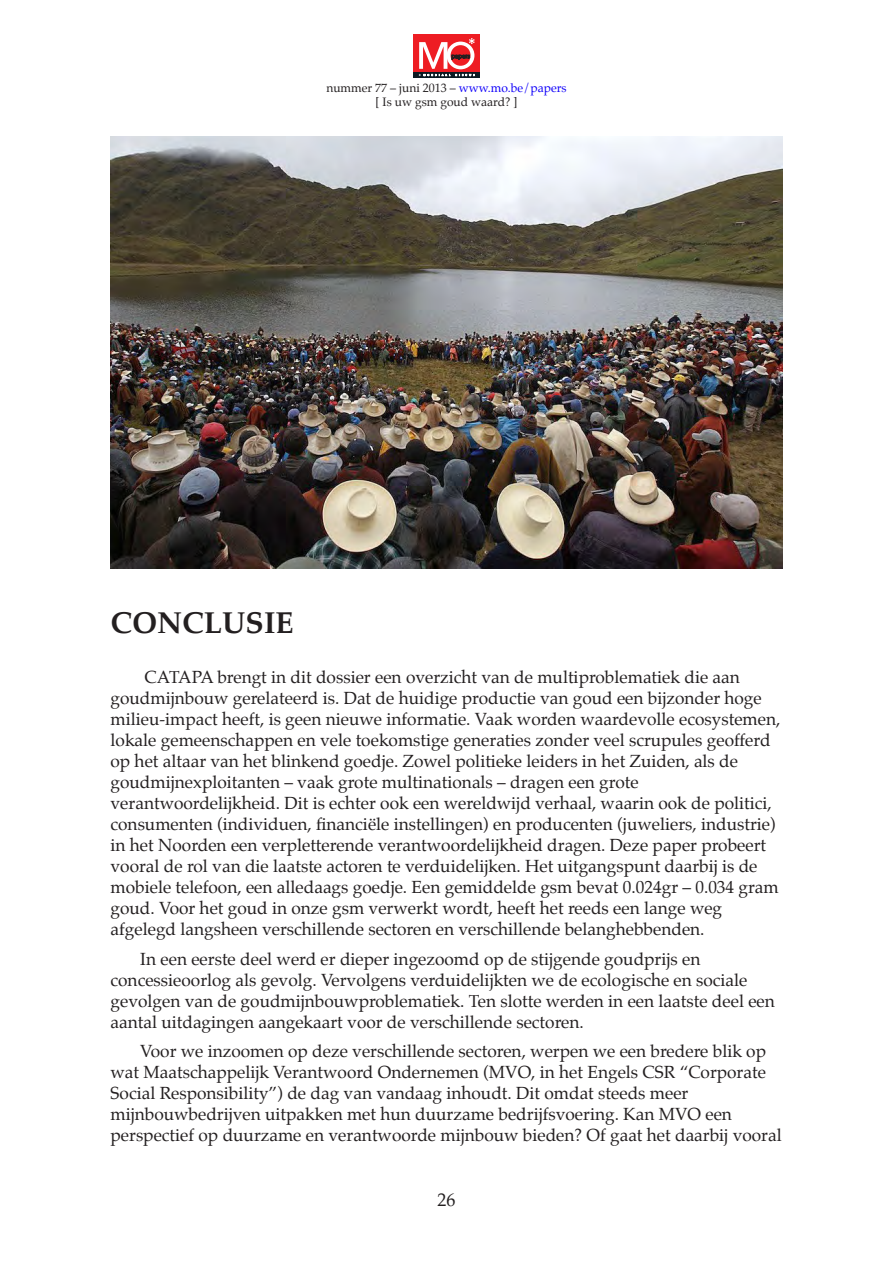
<style>
.page{position:relative;width:893px;height:1263px;background:#fff}
.page>*{position:absolute;margin:0;border:0;box-sizing:border-box;transform-origin:0 0}
.MO_hoofdstuk{font:700 30px "Palatino";color:#231f20}
.t1{font:18px "Palatino";color:#231f20}
.MO_tekst{font:17.25px/21px "Palatino";color:#231f20}
.t2{font:12px/14.4px "Palatino";color:#231f20;text-align:center}
.s1{color:#1000fa}
</style>
<div class="page">
<div style="left:413px;top:34px;width:67px;height:44px;background:#ee1d23"></div>
<svg style="left:414px;top:72px;width:66px;height:6px"></svg>
<svg style="left:419px;top:38px;width:56px;height:38px"></svg>
<img style="left:111px;top:136px;width:671px;height:432px">
<p class="t2" style="left:326px;top:82px;width:242px">nummer 77 – juni 2013 – <span class="s1">www.mo.be/papers </span>[ Is uw gsm goud waard? ]</p>
<p class="MO_hoofdstuk" style="left:111px;top:604px;width:185px">CONCLUSIE</p>
<p class="MO_tekst" style="left:111px;top:668px;width:671px;text-indent:34px">CATAPA brengt in dit dossier een overzicht van de multiproblematiek die aan goudmijnbouw gerelateerd is. Dat de huidige productie van goud een bijzonder hoge milieu-impact heeft, is geen nieuwe informatie. Vaak worden waardevolle ecosystemen, lokale gemeenschappen en vele toekomstige generaties zonder veel scrupules geofferd op het altaar van het blinkend goedje. Zowel politieke leiders in het Zuiden, als de goudmijnexploitanten – vaak grote multinationals – dragen een grote verantwoordelijkheid. Dit is echter ook een wereldwijd verhaal, waarin ook de politici, consumenten (individuen, financiële instellingen) en producenten (juweliers, industrie) in het Noorden een verpletterende verantwoordelijkheid dragen. Deze paper probeert vooral de rol van die laatste actoren te verduidelijken. Het uitgangspunt daarbij is de mobiele telefoon, een alledaags goedje. Een gemiddelde gsm bevat 0.024gr – 0.034 gram goud. Voor het goud in onze gsm verwerkt wordt, heeft het reeds een lange weg afgelegd langsheen verschillende sectoren en verschillende belanghebbenden.</p>
<p class="MO_tekst" style="left:111px;top:950px;width:666px;text-indent:30px">In een eerste deel werd er dieper ingezoomd op de stijgende goudprijs en concessieoorlog als gevolg. Vervolgens verduidelijkten we de ecologische en sociale gevolgen van de goudmijnbouwproblematiek. Ten slotte werden in een laatste deel een aantal uitdagingen aangekaart voor de verschillende sectoren.</p>
<p class="MO_tekst" style="left:111px;top:1042px;width:673px;text-indent:30px">Voor we inzoomen op deze verschillende sectoren, werpen we een bredere blik op wat Maatschappelijk Verantwoord Ondernemen (MVO, in het Engels CSR “Corporate Social Responsibility”) de dag van vandaag inhoudt. Dit omdat steeds meer mijnbouwbedrijven uitpakken met hun duurzame bedrijfsvoering. Kan MVO een perspectief op duurzame en verantwoorde mijnbouw bieden? Of gaat het daarbij vooral</p>
<p class="t1" style="left:437px;top:1187px;width:19px">26</p>
</div>
